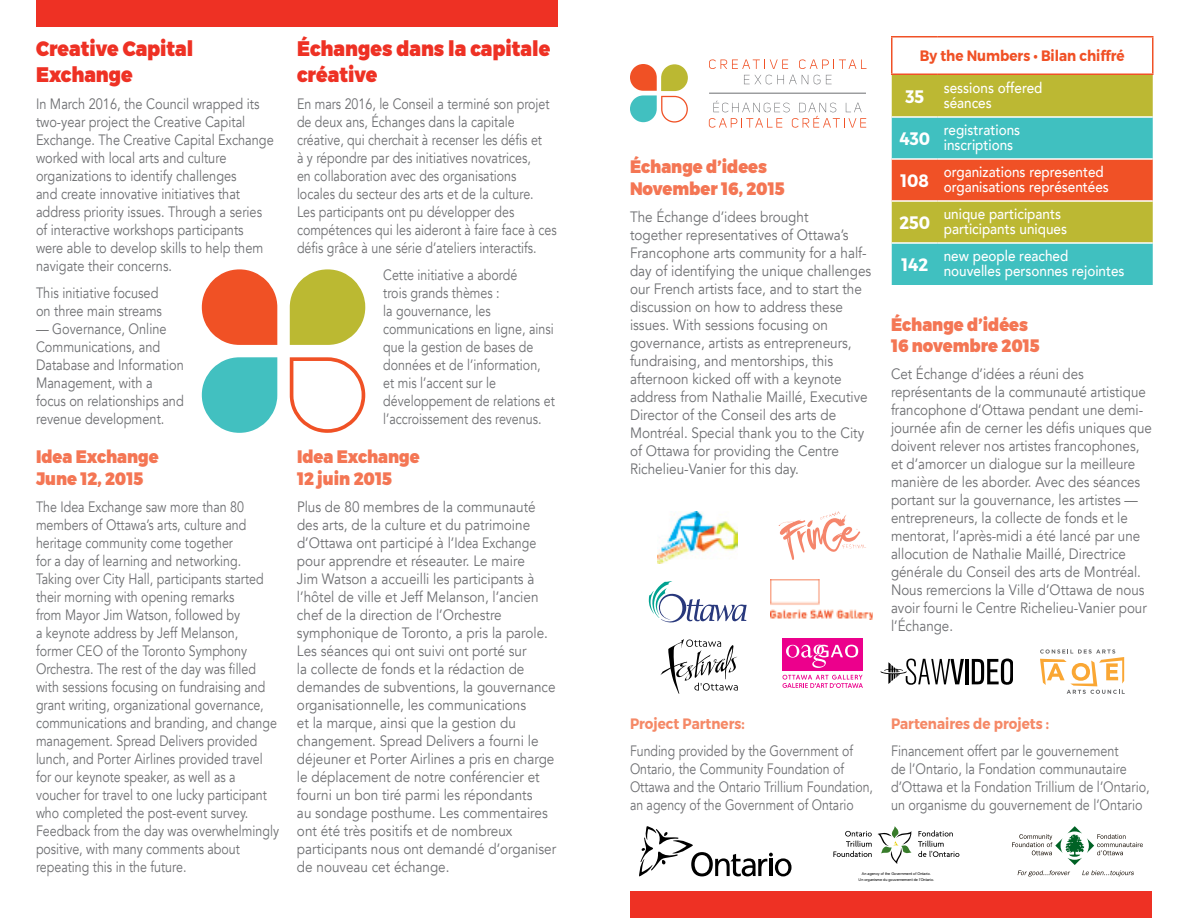
<style>
.page{position:relative;width:1188px;height:918px;background:#fff}
.page>*{position:absolute;margin:0;border:0;box-sizing:border-box;transform-origin:0 0}
.t1{font:900 21px/25.2px "Montserrat";color:#ee3124;scale:.9 1}
.t2{font:900 18px/21.6px "Montserrat";color:#f47654;scale:.9 1}
.t3{font:700 18px "Montserrat";color:#fff;scale:.9 1}
.t4{font:15px/18px "Avenir";color:#6d6e71;scale:.83 1}
.t5{font:15px/18px "Avenir";color:#6d6e71;scale:.9 1}
.t6{font:15px/18px "Avenir";color:#6d6e71;scale:.89 1}
.t7{font:15px/18px "Avenir";color:#6d6e71;scale:.85 1}
.t8{font:500 15px/15px "Avenir";color:#fff;scale:.9 1}
.t9{font:15px/18px "Avenir";color:#6d6e71;scale:.84 1}
.t10{font:15px/18px "Avenir";color:#6d6e71;scale:.82 1}
.t11{font:700 15px "Montserrat";color:#f58967;scale:.9 1}
.t12{font:700 15px "Montserrat";color:#f05126;scale:.9 1}
.t13{font:3.75px/6px "Arial";color:#000;text-align:center}
</style>
<div class="page">
<img style="left:658px;top:511px;width:80px;height:52px">
<svg style="left:639px;top:826px;width:153px;height:50px"></svg>
<svg style="left:833px;top:831px;width:39px;height:26px"></svg>
<svg style="left:878px;top:826px;width:81px;height:38px"></svg>
<svg style="left:1012px;top:826px;width:131px;height:50px"></svg>
<div style="left:36px;top:0;width:522px;height:27px;background:#ee3124"></div>
<div style="left:630px;top:891px;width:522px;height:27px;background:#ee3124"></div>
<div style="left:892px;top:75px;width:261px;height:41px;background:#bcb833"></div>
<svg style="left:892px;top:118px;width:261px;height:167px;background:#69bd91"></svg>
<div style="left:892px;top:160px;width:261px;height:40px;background:#f05126"></div>
<hr style="left:938px;top:158px;width:215px;height:2px;background:#fff">
<hr style="left:938px;top:200px;width:215px;height:2px;background:#fff">
<hr style="left:938px;top:242px;width:215px;height:2px;background:#fff">
<hr style="left:892px;top:158px;width:46px;height:2px;background:#fff">
<hr style="left:892px;top:200px;width:46px;height:2px;background:#fff">
<hr style="left:892px;top:242px;width:46px;height:2px;background:#fff">
<hr style="left:891px;top:36px;width:47px;height:2px;background:#f05126">
<hr style="left:891px;top:38px;width:1px;height:36px;background:#f05126">
<hr style="left:938px;top:36px;width:216px;height:2px;background:#f05126">
<hr style="left:1152px;top:38px;width:2px;height:36px;background:#f05126">
<hr style="left:891px;top:74px;width:47px;height:1px;background:#f05126">
<hr style="left:938px;top:74px;width:216px;height:1px;background:#f05126">
<svg style="left:1040px;top:649px;width:84px;height:45px"></svg>
<svg style="left:783px;top:675px;width:80px;height:13px"></svg>
<div style="left:783px;top:639px;width:80px;height:32px;background:#ec008c"></div>
<svg style="left:786px;top:645px;width:72px;height:23px"></svg>
<svg style="left:660px;top:639px;width:78px;height:55px"></svg>
<svg style="left:779px;top:511px;width:87px;height:49px"></svg>
<svg style="left:881px;top:659px;width:83px;height:26px"></svg>
<hr style="left:965px;top:659px;width:4px;height:25px;background:#000">
<svg style="left:972px;top:659px;width:40px;height:26px"></svg>
<img style="left:770px;top:580px;width:103px;height:39px">
<svg style="left:649px;top:581px;width:98px;height:42px"></svg>
<svg style="left:709px;top:59px;width:158px;height:25px"></svg>
<svg style="left:709px;top:101px;width:157px;height:27px"></svg>
<hr style="left:709px;top:93px;width:157px;height:1px;background:#6d6e71">
<svg style="left:630px;top:64px;width:58px;height:59px"></svg>
<svg style="left:290px;top:269px;width:75px;height:76px"></svg>
<svg style="left:202px;top:357px;width:75px;height:76px;background:#60caca"></svg>
<svg style="left:202px;top:269px;width:75px;height:76px"></svg>
<svg style="left:290px;top:357px;width:75px;height:76px"></svg>
<h1 class="t1" style="left:36px;top:37px;width:176px">Creative Capital<br>Exchange</h1>
<p class="t7" style="left:36px;top:95px;width:281px">In March 2016, the Council wrapped its two-year project the Creative Capital Exchange. The Creative Capital Exchange worked with local arts and culture organizations to identify challenges<br>and create innovative initiatives that address priority issues. Through a series of interactive workshops participants were able to develop skills to help them navigate their concerns.</p>
<p class="t7" style="left:36px;top:284px;width:150px">This initiative focused on three main streams</p>
<p class="t7" style="left:36px;top:320px;width:175px">— Governance, Online<br>Communications, and<br>Database and Information<br>Management, with a focus on relationships and revenue development.</p>
<p class="t2" style="left:36px;top:447px;width:138px">Idea Exchange<br>June 12, 2015</p>
<p class="t4" style="left:36px;top:498px;width:294px">The Idea Exchange saw more than 80 members of Ottawa’s arts, culture and heritage community come together<br>for a day of learning and networking.<br>Taking over City Hall, participants started their morning with opening remarks<br>from Mayor Jim Watson, followed by<br>a keynote address by Jeff Melanson, former CEO of the Toronto Symphony Orchestra. The rest of the day was filled with sessions focusing on fundraising and grant writing, organizational governance, communications and branding, and change management. Spread Delivers provided lunch, and Porter Airlines provided travel for our keynote speaker, as well as a voucher for travel to one lucky participant who completed the post-event survey.<br>Feedback from the day was overwhelmingly positive, with many comments about repeating this in the future.</p>
<h1 class="t1" style="left:297px;top:37px;width:283px">Échanges dans la capitale créative</h1>
<p class="t4" style="left:297px;top:95px;width:314px">En mars 2016, le Conseil a terminé son projet de deux ans, Échanges dans la capitale créative, qui cherchait à recenser les défis et<br>à y répondre par des initiatives novatrices,<br>en collaboration avec des organisations locales du secteur des arts et de la culture.<br>Les participants ont pu développer des compétences qui les aideront à faire face à ces défis grâce à une série d’ateliers interactifs.</p>
<p class="t4" style="left:383px;top:266px;width:208px">Cette initiative a abordé<br>trois grands thèmes :<br>la gouvernance, les communications en ligne, ainsi que la gestion de bases de données et de l’information, et mis l’accent sur le développement de relations et l’accroissement des revenus.</p>
<p class="t2" style="left:297px;top:447px;width:138px">Idea Exchange<br>12 juin 2015</p>
<p class="t5" style="left:297px;top:498px;width:290px">Plus de 80 membres de la communauté des arts, de la culture et du patrimoine d’Ottawa ont participé à l’Idea Exchange pour apprendre et réseauter. Le maire<br>Jim Watson a accueilli les participants à l’hôtel de ville et Jeff Melanson, l’ancien chef de la direction de l’Orchestre symphonique de Toronto, a pris la parole.<br>Les séances qui ont suivi ont porté sur<br>la collecte de fonds et la rédaction de demandes de subventions, la gouvernance organisationnelle, les communications<br>et la marque, ainsi que la gestion du changement. Spread Delivers a fourni le déjeuner et Porter Airlines a pris en charge le déplacement de notre conférencier et fourni un bon tiré parmi les répondants<br>au sondage posthume. Les commentaires ont été très positifs et de nombreux participants nous ont demandé d’organiser de nouveau cet échange.</p>
<p class="t2" style="left:630px;top:157px;width:173px">Échange d’idees<br>November 16, 2015</p>
<p class="t5" style="left:630px;top:208px;width:270px">The Échange d’idees brought<br>together representatives of Ottawa’s Francophone arts community for a half&shy;day of identifying the unique challenges our French artists face, and to start the discussion on how to address these issues. With sessions focusing on governance, artists as entrepreneurs, fundraising, and mentorships, this afternoon kicked off with a keynote address from Nathalie Maillé, Executive Director of the Conseil des arts de Montréal. Special thank you to the City of Ottawa for providing the Centre Richelieu-Vanier for this day.</p>
<p class="t12" style="left:920px;top:47px;width:229px">By the Numbers • Bilan chiffré</p>
<p class="t3" style="left:905px;top:86px;width:22px">35</p>
<p class="t8" style="left:944px;top:79px;width:111px">sessions offered séances</p>
<p class="t3" style="left:899px;top:128px;width:36px">430</p>
<p class="t8" style="left:944px;top:121px;width:86px">registrations inscriptions</p>
<p class="t3" style="left:901px;top:170px;width:33px">108</p>
<p class="t8" style="left:944px;top:163px;width:185px">organizations represented organisations représentées</p>
<p class="t3" style="left:899px;top:212px;width:36px">250</p>
<p class="t8" style="left:944px;top:205px;width:138px">unique participants participants uniques</p>
<p class="t3" style="left:901px;top:254px;width:31px">142</p>
<p class="t8" style="left:944px;top:247px;width:202px">new people reached nouvelles personnes rejointes</p>
<p class="t2" style="left:891px;top:314px;width:167px">Échange d’idées<br>16 novembre 2015</p>
<p class="t6" style="left:891px;top:365px;width:295px">Cet Échange d’idées a réuni des représentants de la communauté artistique francophone d’Ottawa pendant une demi&shy;journée afin de cerner les défis uniques que doivent relever nos artistes francophones, et d’amorcer un dialogue sur la meilleure manière de les aborder. Avec des séances portant sur la gouvernance, les artistes — entrepreneurs, la collecte de fonds et le mentorat, l’après-midi a été lancé par une allocution de Nathalie Maillé, Directrice générale du Conseil des arts de Montréal.<br>Nous remercions la Ville d’Ottawa de nous avoir fourni le Centre Richelieu-Vanier pour l’Échange.</p>
<p class="t11" style="left:630px;top:714px;width:129px">Project Partners:</p>
<p class="t10" style="left:630px;top:742px;width:298px">Funding provided by the Government of Ontario, the Community Foundation of Ottawa and the Ontario Trillium Foundation, an agency of the Government of Ontario</p>
<p class="t11" style="left:891px;top:714px;width:177px">Partenaires de projets :</p>
<p class="t9" style="left:891px;top:742px;width:309px">Financement offert par le gouvernement<br>de l’Ontario, la Fondation communautaire d’Ottawa et la Fondation Trillium de l’Ontario, un organisme du gouvernement de l’Ontario</p>
<p class="t13" style="left:859px;top:870px;width:77px">An agency of the Government of Ontario.<br>Un organisme du gouvernement de l’Ontario.</p>
</div>
